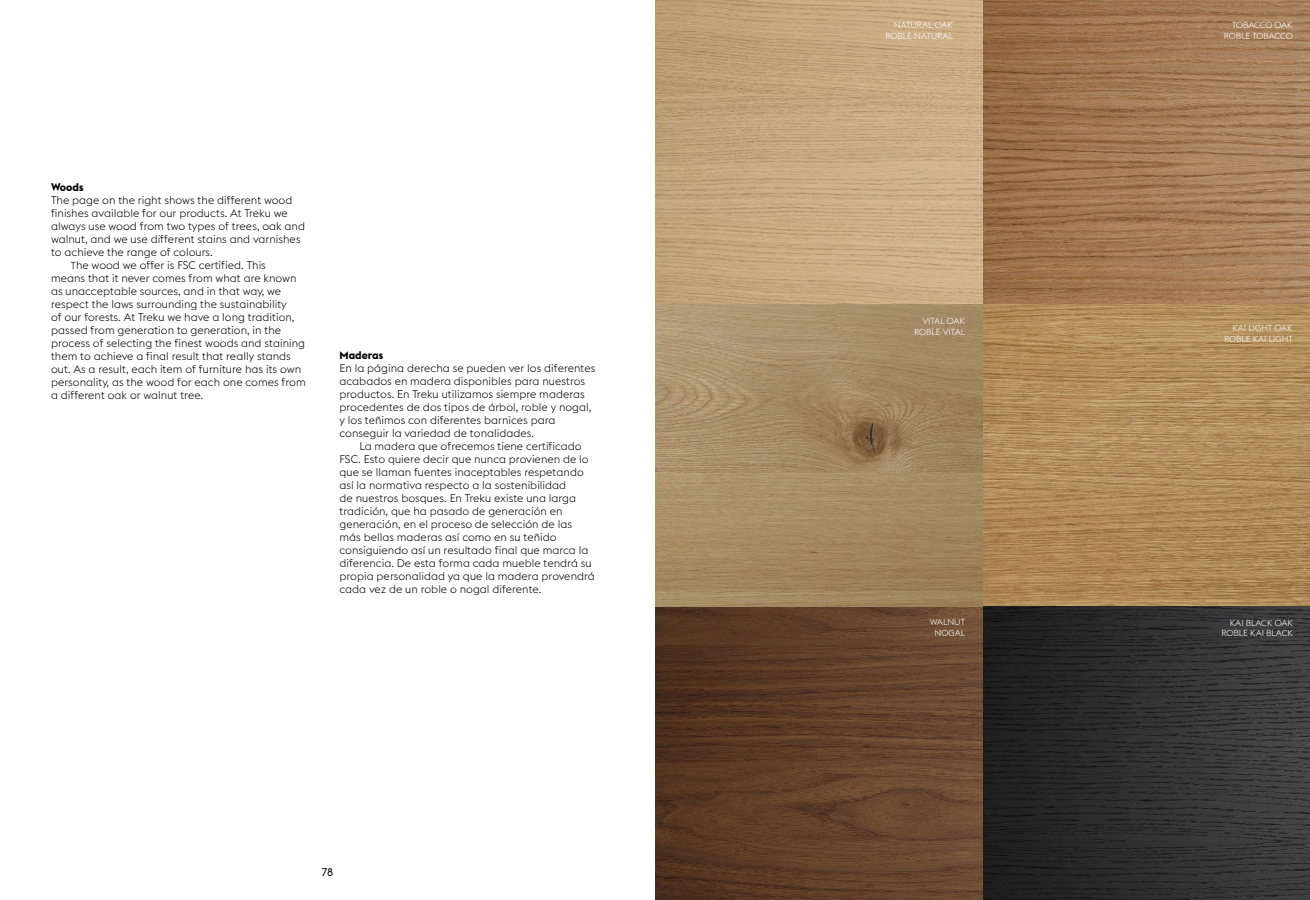
<style>
.page{position:relative;width:1310px;height:900px;background:#fff}
.page>*{position:absolute;margin:0;border:0;box-sizing:border-box;transform-origin:0 0}
.t1{font:300 11px/13px "Euclid Flex";color:#000}
.t2{font:700 11px "Euclid Flex";color:#000}
.t3{font:11px "Euclid Flex";color:#000}
.t4{font:300 8.7px "Euclid Flex";color:#fff}
.t5{font:300 8.7px "Euclid Flex";letter-spacing:-.02em;color:#fff}
.s1{font-size:10px}
</style>
<div class="page">
<img style="left:655px;top:0;width:655px;height:900px">
<svg style="left:982px;top:607px;width:328px;height:293px;background:#2f2f2e"></svg>
<svg style="left:655px;top:0;width:327px;height:305px;background:#c5a77f"></svg>
<p class="t2" style="left:51px;top:180px;width:34px">Woods</p>
<p class="t1" style="left:51px;top:194px;width:255px">The page on the right shows the different wood finishes available for our products. At Treku we always use wood from two types of trees, oak and walnut, and we use different stains and varnishes to achieve the range of colours.</p>
<p class="t1" style="left:51px;top:259px;width:256px;text-indent:20px"><span class="s1">T</span>he wood we offer is FSC certified. This<br>means that it never comes from what are known as unacceptable sources, and in that way, we respect the laws surrounding the sustainability<br>of our forests. At Treku we have a long tradition, passed from generation to generation, in the process of selecting the finest woods and staining them to achieve a final result that really stands out. As a result, each item of furniture has its own personality, as the wood for each one comes from a different oak or walnut tree.</p>
<p class="t2" style="left:339px;top:348px;width:45px">Maderas</p>
<p class="t1" style="left:339px;top:362px;width:257px">En la página derecha se pueden ver los diferentes acabados en madera disponibles para nuestros productos. En Treku utilizamos siempre maderas procedentes de dos tipos de árbol, roble y nogal,</p>
<p class="t1" style="left:339px;top:414px;width:217px">y los teñimos con diferentes barnices para conseguir la variedad de tonalidades.</p>
<p class="t1" style="left:339px;top:440px;width:257px;text-indent:20px">La madera que ofrecemos tiene certificado FSC. Esto quiere decir que nunca provienen de lo que se llaman fuentes inaceptables respetando así la normativa respecto a la sostenibilidad<br>de nuestros bosques. En Treku existe una larga tradición, que ha pasado de generación en generación, en el proceso de selección de las más bellas maderas así como en su teñido consiguiendo así un resultado final que marca la diferencia. De esta forma cada mueble tendrá su propia personalidad ya que la madera provendrá cada vez de un roble o nogal diferente.</p>
<p class="t3" style="left:322px;top:865px;width:13px">78</p>
<p class="t4" style="left:893px;top:20px;width:61px">NATURAL OAK</p>
<p class="t4" style="left:885px;top:31px;width:69px">ROBLE NATURAL</p>
<p class="t4" style="left:922px;top:316px;width:44px">VITAL OAK</p>
<p class="t4" style="left:914px;top:327px;width:52px">ROBLE VITAL</p>
<p class="t4" style="left:930px;top:617px;width:37px">WALNUT</p>
<p class="t4" style="left:934px;top:628px;width:32px">NOGAL</p>
<p class="t5" style="left:1232px;top:20px;width:62px">TOBACCO OAK</p>
<p class="t4" style="left:1223px;top:31px;width:70px">ROBLE TOBACCO</p>
<p class="t4" style="left:1232px;top:323px;width:62px">KAI LIGHT OAK</p>
<p class="t4" style="left:1224px;top:334px;width:70px">ROBLE KAI LIGHT</p>
<p class="t4" style="left:1229px;top:618px;width:65px">KAI BLACK OAK</p>
<p class="t4" style="left:1221px;top:628px;width:73px">ROBLE KAI BLACK</p>
</div>
